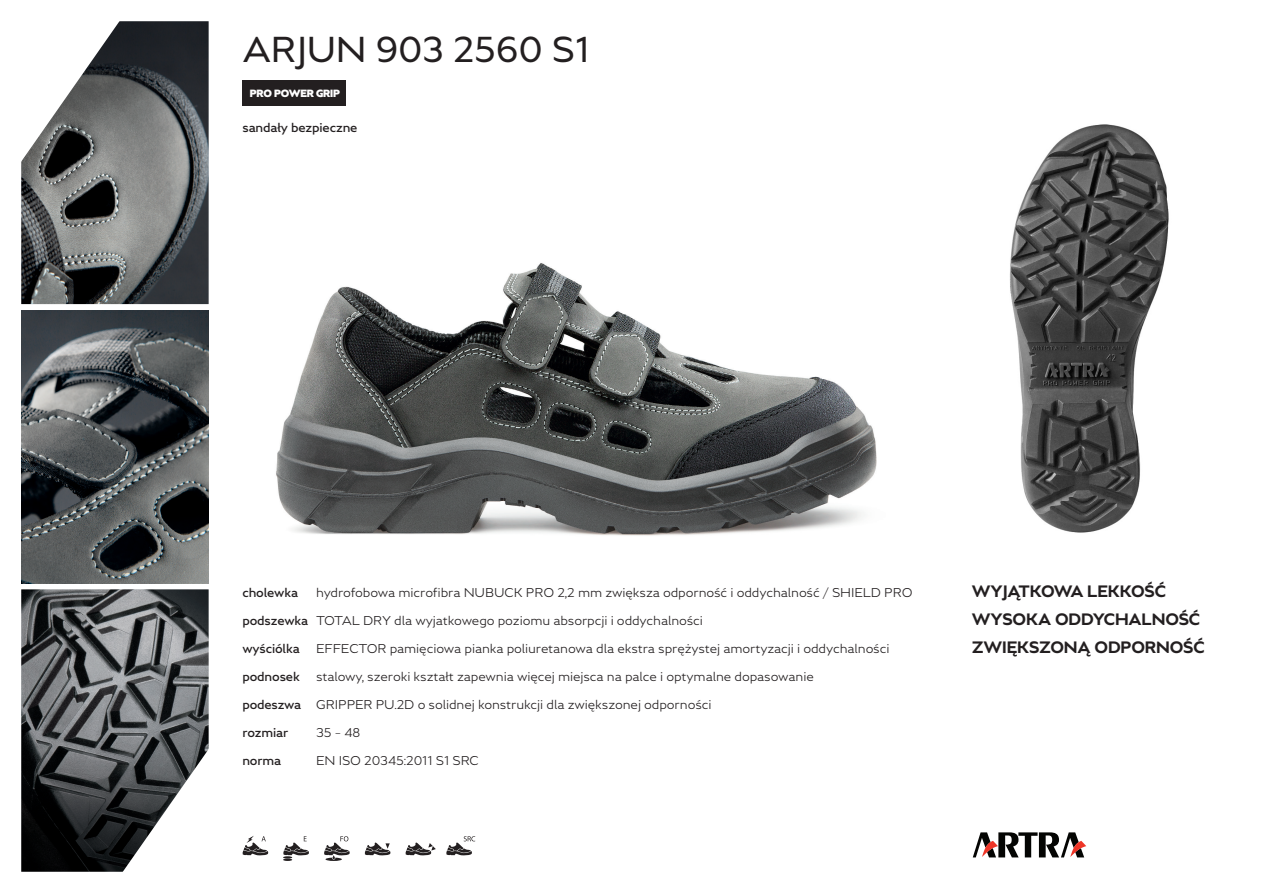
<style>
.page{position:relative;width:1263px;height:893px;background:#fff}
.page>*{position:absolute;margin:0;border:0;box-sizing:border-box;transform-origin:0 0}
.NAZOV{font:36px "Greenwich";letter-spacing:-.01em;color:#231f20}
.Benefit{font:700 16.5px "Greenwich";letter-spacing:-.01em;color:#231f20}
.popis{font:300 12.75px "Greenwich";letter-spacing:-.01em;color:#231f20}
.info{font:500 12.75px "Greenwich";letter-spacing:-.01em;color:#231f20}
.kategoria{font:500 12.75px "Greenwich";letter-spacing:-.01em;color:#231f20}
.t1{font:900 10.5px "Greenwich";letter-spacing:-.02em;color:#fff}
</style>
<div class="page">
<img style="left:276px;top:263px;width:601px;height:273px">
<img style="left:21px;top:589px;width:188px;height:283px">
<img style="left:21px;top:21px;width:188px;height:283px">
<img style="left:21px;top:310px;width:188px;height:273px">
<img style="left:1010px;top:124px;width:159px;height:409px">
<svg style="left:243px;top:836px;width:25px;height:19px"></svg>
<svg style="left:283px;top:836px;width:26px;height:25px"></svg>
<svg style="left:324px;top:836px;width:26px;height:25px"></svg>
<svg style="left:365px;top:842px;width:26px;height:13px"></svg>
<svg style="left:406px;top:842px;width:30px;height:13px"></svg>
<svg style="left:446px;top:836px;width:29px;height:19px"></svg>
<svg style="left:115px;top:738px;width:94px;height:134px"></svg>
<svg style="left:21px;top:21px;width:105px;height:150px"></svg>
<div style="left:242px;top:81px;width:104px;height:25px;background:#231f20"></div>
<svg style="left:973px;top:832px;width:113px;height:25px"></svg>
<p class="NAZOV" style="left:242px;top:28px;width:349px">ARJUN 903 2560 S1</p>
<p class="t1" style="left:250px;top:87px;width:92px">PRO POWER GRIP</p>
<p class="kategoria" style="left:242px;top:120px;width:117px">sandały bezpieczne</p>
<p class="info" style="left:242px;top:584px;width:57px">cholewka</p>
<p class="popis" style="left:316px;top:584px;width:598px">hydrofobowa microfibra NUBUCK PRO 2,2 mm zwiększa odporność i oddychalność / SHIELD PRO</p>
<p class="info" style="left:242px;top:612px;width:67px">podszewka</p>
<p class="popis" style="left:316px;top:612px;width:388px">TOTAL DRY dla wyjatkowego poziomu absorpcji i oddychalności</p>
<p class="info" style="left:242px;top:640px;width:59px">wyściólka</p>
<p class="popis" style="left:316px;top:640px;width:575px">EFFECTOR pamięciowa pianka poliuretanowa dla ekstra sprężystej amortyzacji i oddychalności</p>
<p class="info" style="left:242px;top:669px;width:59px">podnosek</p>
<p class="popis" style="left:316px;top:669px;width:499px">stalowy, szeroki kształt zapewnia więcej miejsca na palce i optymalne dopasowanie</p>
<p class="info" style="left:242px;top:697px;width:60px">podeszwa</p>
<p class="popis" style="left:316px;top:697px;width:397px">GRIPPER PU.2D o solidnej konstrukcji dla zwiększonej odporności</p>
<p class="info" style="left:242px;top:725px;width:47px">rozmiar</p>
<p class="popis" style="left:316px;top:725px;width:46px">35 – 48</p>
<p class="info" style="left:242px;top:753px;width:40px">norma</p>
<p class="popis" style="left:316px;top:753px;width:164px">EN ISO 20345:2011 S1 SRC</p>
<p class="Benefit" style="left:972px;top:581px;width:196px">WYJĄTKOWA LEKKOŚĆ</p>
<p class="Benefit" style="left:972px;top:609px;width:230px">WYSOKA ODDYCHALNOŚĆ</p>
<p class="Benefit" style="left:972px;top:638px;width:235px">ZWIĘKSZONĄ ODPORNOŚĆ</p>
</div>
